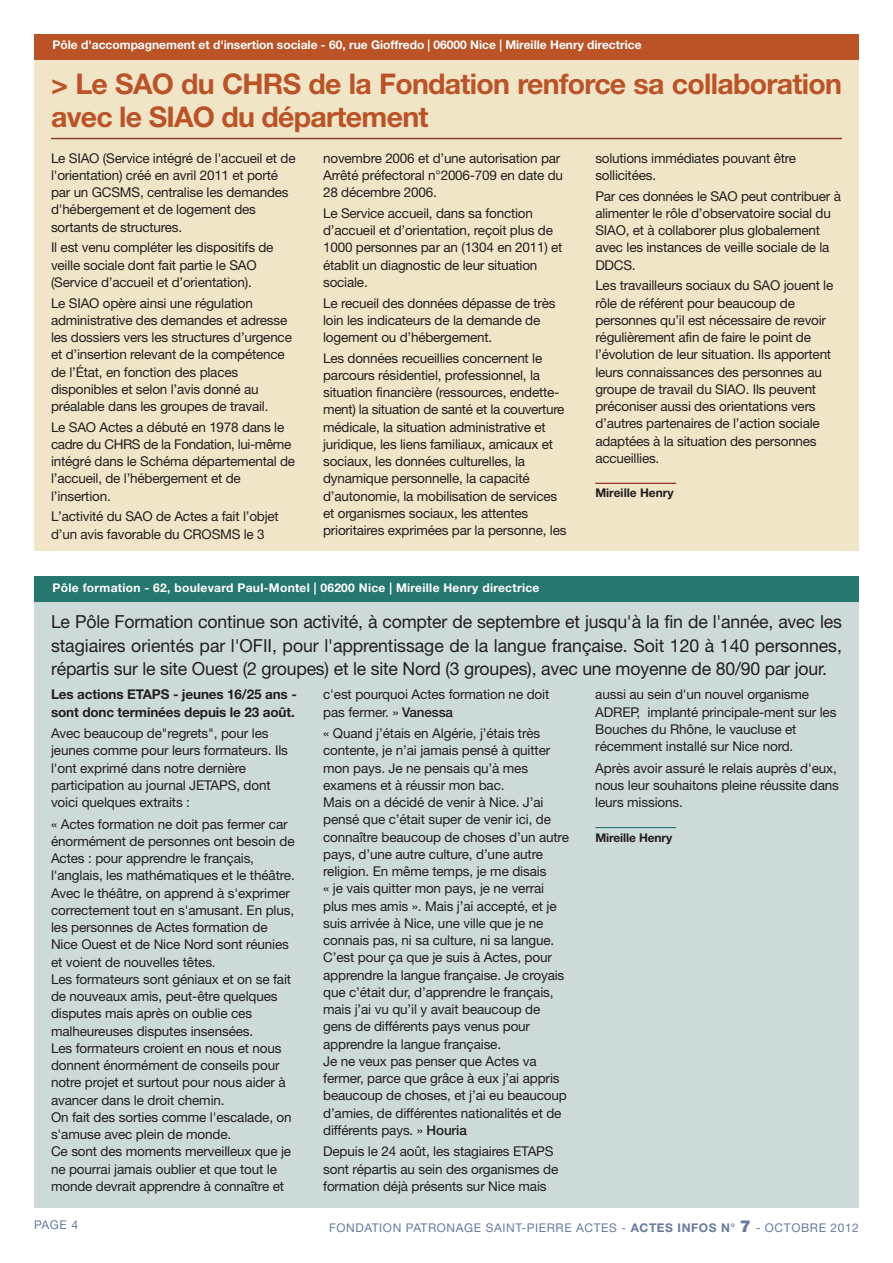
<style>
.page{position:relative;width:893px;height:1263px;background:#fff}
.page>*{position:absolute;margin:0;border:0;box-sizing:border-box;transform-origin:0 0}
.t1{font:700 28.5px/33px "Helvetica Neue";letter-spacing:-.025em;color:#bb5326}
.t2{font:18px/23.2px "Helvetica Neue";letter-spacing:-.01em;color:#231f20;text-align:justify}
.t3{font:13.5px/17.2px "Helvetica Neue";letter-spacing:-.015em;color:#231f20}
.t4{font:700 13.5px/17.2px "Helvetica Neue";letter-spacing:-.01em;color:#231f20}
.t5{font:700 12px "Helvetica Neue";color:#fff}
.t6{font:700 12px "Helvetica Neue";letter-spacing:.025em;color:#fff}
.t7{font:12px "Helvetica Neue";letter-spacing:.05em;color:#677ba0}
.t8{font:700 12px "Helvetica Neue";letter-spacing:-.01em;color:#231f20}
.s1{font-weight:500}
.s2{font-weight:700}
.s3{font-weight:900;font-size:16.5px}
</style>
<div class="page">
<div style="left:34px;top:34px;width:825px;height:517px;background:#f1e5c8"></div>
<div style="left:34px;top:34px;width:825px;height:26px;background:#bb5326"></div>
<hr style="left:51px;top:138px;width:791px;height:1px;background:#873d34">
<hr style="left:595px;top:483px;width:81px;height:1px;background:#86191b">
<div style="left:34px;top:577px;width:825px;height:631px;background:#ccdad9"></div>
<div style="left:34px;top:577px;width:825px;height:25px;background:#26776f"></div>
<hr style="left:595px;top:827px;width:81px;height:1px;background:#26776f">
<p class="t5" style="left:53px;top:41px;width:591px">Pôle d'accompagnement et d'insertion sociale - 60, rue Gioffredo | 06000 Nice | Mireille Henry directrice</p>
<h1 class="t1" style="left:51px;top:70px;width:792px">&gt; Le SAO du CHRS de la Fondation renforce sa collaboration avec le SIAO du département</h1>
<p class="t3" style="left:323px;top:151px;width:241px">novembre 2006 et d’une autorisation par<br>Arrêté préfectoral n°2006-709 en date du<br>28 décembre 2006.</p>
<p class="t3" style="left:323px;top:206px;width:241px">Le Service accueil, dans sa fonction d’accueil et d’orientation, reçoit plus de 1000 personnes par an (1304 en 2011) et établit un diagnostic de leur situation sociale.</p>
<p class="t3" style="left:323px;top:295px;width:234px">Le recueil des données dépasse de très loin les indicateurs de la demande de logement ou d’hébergement.</p>
<p class="t3" style="left:323px;top:351px;width:245px">Les données recueillies concernent le parcours résidentiel, professionnel, la situation financière (ressources, endette&shy;ment) la situation de santé et la couverture médicale, la situation administrative et juridique, les liens familiaux, amicaux et sociaux, les données culturelles, la dynamique personnelle, la capacité d’autonomie, la mobilisation de services et organismes sociaux, les attentes prioritaires exprimées par la personne, les</p>
<p class="t3" style="left:51px;top:151px;width:246px">Le SIAO (Service intégré de l'accueil et de l'orientation) créé en avril 2011 et porté par un GCSMS, centralise les demandes d'hébergement et de logement des sortants de structures.</p>
<p class="t3" style="left:51px;top:240px;width:224px">Il est venu compléter les dispositifs de veille sociale dont fait partie le SAO (Service d’accueil et d’orientation).</p>
<p class="t3" style="left:51px;top:295px;width:242px">Le SIAO opère ainsi une régulation administrative des demandes et adresse les dossiers vers les structures d’urgence et d’insertion relevant de la compétence de l’État, en fonction des places disponibles et selon l’avis donné au préalable dans les groupes de travail.</p>
<p class="t3" style="left:51px;top:420px;width:246px">Le SAO Actes a débuté en 1978 dans le cadre du CHRS de la Fondation, lui-même intégré dans le Schéma départemental de l’accueil, de l’hébergement et de l’insertion.</p>
<p class="t3" style="left:51px;top:509px;width:229px">L’activité du SAO de Actes a fait l’objet d’un avis favorable du CROSMS le 3</p>
<p class="t3" style="left:595px;top:151px;width:202px">solutions immédiates pouvant être sollicitées.</p>
<p class="t3" style="left:595px;top:189px;width:247px">Par ces données le SAO peut contribuer à alimenter le rôle d’observatoire social du SIAO, et à collaborer plus globalement avec les instances de veille sociale de la DDCS.</p>
<p class="t3" style="left:595px;top:278px;width:239px">Les travailleurs sociaux du SAO jouent le rôle de référent pour beaucoup de personnes qu’il est nécessaire de revoir régulièrement afin de faire le point de l’évolution de leur situation. Ils apportent leurs connaissances des personnes au groupe de travail du SIAO. Ils peuvent préconiser aussi des orientations vers d’autres partenaires de l’action sociale adaptées à la situation des personnes accueillies.</p>
<p class="t8" style="left:595px;top:489px;width:80px">Mireille Henry</p>
<p class="t6" style="left:53px;top:583px;width:488px">Pôle formation - 62, boulevard Paul-Montel | 06200 Nice | Mireille Henry directrice</p>
<p class="t2" style="left:51px;top:612px;width:792px">Le Pôle Formation continue son activité, à compter de septembre et jusqu'à la fin de l'année, avec les stagiaires orientés par l'OFII, pour l'apprentissage de la langue française. Soit 120 à 140 personnes, répartis sur le site Ouest (2 groupes) et le site Nord (3 groupes), avec une moyenne de 80/90 par jour.</p>
<p class="t4" style="left:51px;top:687px;width:247px">Les actions ETAPS - jeunes 16/25 ans - sont donc terminées depuis le 23 août.</p>
<p class="t3" style="left:51px;top:726px;width:238px">Avec beaucoup de"regrets", pour les jeunes comme pour leurs formateurs. Ils l'ont exprimé dans notre dernière participation au journal JETAPS, dont voici quelques extraits :</p>
<p class="t3" style="left:51px;top:816px;width:245px">« Actes formation ne doit pas fermer car énormément de personnes ont besoin de Actes : pour apprendre le français, l'anglais, les mathématiques et le théâtre.<br>Avec le théâtre, on apprend à s'exprimer correctement tout en s'amusant. En plus, les personnes de Actes formation de Nice Ouest et de Nice Nord sont réunies et voient de nouvelles têtes.<br>Les formateurs sont géniaux et on se fait de nouveaux amis, peut-être quelques disputes mais après on oublie ces malheureuses disputes insensées.<br>Les formateurs croient en nous et nous donnent énormément de conseils pour notre projet et surtout pour nous aider à avancer dans le droit chemin.<br>On fait des sorties comme l'escalade, on s'amuse avec plein de monde.<br>Ce sont des moments merveilleux que je ne pourrai jamais oublier et que tout le monde devrait apprendre à connaître et</p>
<p class="t3" style="left:323px;top:687px;width:228px">c'est pourquoi Actes formation ne doit pas fermer. » <span class="s1">Vanessa</span></p>
<p class="t3" style="left:323px;top:726px;width:247px">« Quand j’étais en Algérie, j’étais très contente, je n’ai jamais pensé à quitter mon pays. Je ne pensais qu’à mes examens et à réussir mon bac.<br>Mais on a décidé de venir à Nice. J’ai pensé que c’était super de venir ici, de connaître beaucoup de choses d’un autre pays, d’une autre culture, d’une autre religion. En même temps, je me disais<br>« je vais quitter mon pays, je ne verrai plus mes amis ». Mais j’ai accepté, et je suis arrivée à Nice, une ville que je ne connais pas, ni sa culture, ni sa langue.<br>C’est pour ça que je suis à Actes, pour apprendre la langue française. Je croyais que c’était dur, d’apprendre le français, mais j’ai vu qu’il y avait beaucoup de gens de différents pays venus pour apprendre la langue française.<br>Je ne veux pas penser que Actes va fermer, parce que grâce à eux j’ai appris beaucoup de choses, et j’ai eu beaucoup d’amies, de différentes nationalités et de différents pays. » <span class="s1">Houria</span></p>
<p class="t3" style="left:323px;top:1144px;width:237px">Depuis le 24 août, les stagiaires ETAPS sont répartis au sein des organismes de formation déjà présents sur Nice mais</p>
<p class="t3" style="left:595px;top:687px;width:243px">aussi au sein d'un nouvel organisme ADREP, implanté principale-ment sur les Bouches du Rhône, le vaucluse et récemment installé sur Nice nord.</p>
<p class="t3" style="left:595px;top:760px;width:245px">Après avoir assuré le relais auprès d'eux, nous leur souhaitons pleine réussite dans leurs missions.</p>
<p class="t8" style="left:595px;top:833px;width:78px">Mireille Henry</p>
<p class="t7" style="left:34px;top:1220px;width:46px">PAGE 4</p>
<p class="t7" style="left:329px;top:1224px;width:531px">FONDATION PATRONAGE SAINT-PIERRE ACTES - <span class="s2">ACTES INFOS N°</span> <span class="s3">7</span> - OCTOBRE 2012</p>
</div>
